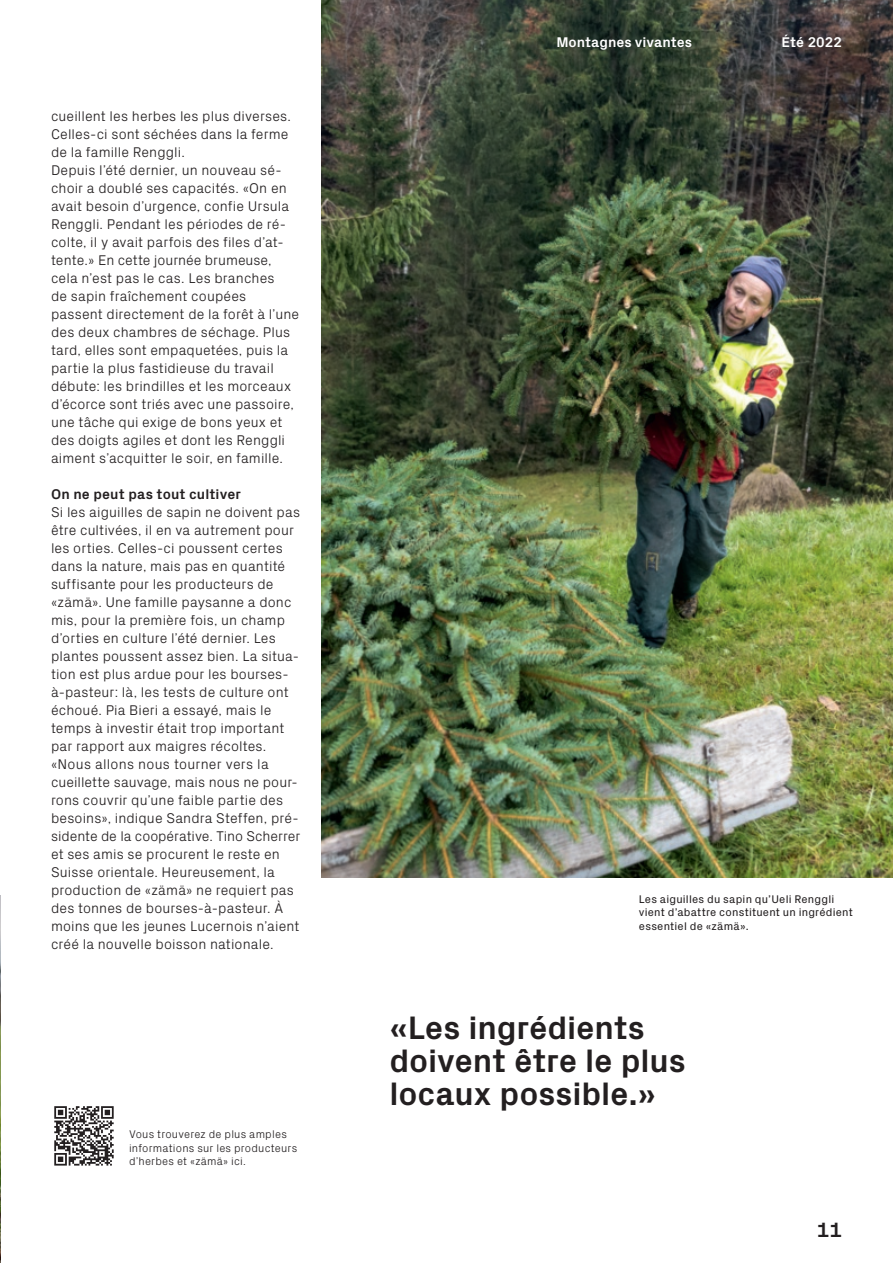
<style>
.page{position:relative;width:893px;height:1263px;background:#fff}
.page>*{position:absolute;margin:0;border:0;box-sizing:border-box;transform-origin:0 0}
.t1{font:700 33px/33px "Px Grotesk";letter-spacing:-.005em;color:#231f20}
.t2{font:700 21px "Px Grotesk";color:#231f20}
.t3{font:300 14.25px/18px "Px Grotesk";letter-spacing:.01em;color:#231f20}
.t4{font:700 14.25px "Px Grotesk";color:#fff}
.t5{font:700 14.25px "Px Grotesk";letter-spacing:.01em;color:#231f20}
.t6{font:11.25px/13.5px "Px Grotesk";letter-spacing:.015em;color:#231f20}
.t7{font:300 11.25px/13.5px "Px Grotesk";letter-spacing:.02em;color:#231f20}
</style>
<div class="page">
<img style="left:0;top:895px;width:1px;height:367px">
<img style="left:322px;top:0;width:571px;height:877px">
<svg style="left:54px;top:1165px;width:58px;height:1px"></svg>
<svg style="left:54px;top:1106px;width:60px;height:59px"></svg>
<p class="t3" style="left:51px;top:106px;width:250px">cueillent les herbes les plus diverses.<br>Celles-ci sont séchées dans la ferme de la famille Renggli.<br>Depuis l’été dernier, un nouveau sé&shy;choir a doublé ses capacités. «On en avait besoin d’urgence, confie Ursula Renggli. Pendant les périodes de ré&shy;colte, il y avait parfois des files d’at&shy;tente.» En cette journée brumeuse, cela n’est pas le cas. Les branches<br>de sapin fraîchement coupées passent directement de la forêt à l’une des deux chambres de séchage. Plus tard, elles sont empaquetées, puis la partie la plus fastidieuse du travail débute: les brindilles et les morceaux d’écorce sont triés avec une passoire, une tâche qui exige de bons yeux et des doigts agiles et dont les Renggli aiment s’acquitter le soir, en famille.</p>
<p class="t5" style="left:51px;top:484px;width:191px">On ne peut pas tout cultiver</p>
<p class="t3" style="left:51px;top:502px;width:251px">Si les aiguilles de sapin ne doivent pas être cultivées, il en va autrement pour les orties. Celles-ci poussent certes dans la nature, mais pas en quantité suffisante pour les producteurs de «zämä». Une famille paysanne a donc mis, pour la première fois, un champ d’orties en culture l’été dernier. Les plantes poussent assez bien. La situa&shy;tion est plus ardue pour les bourses&shy;à-pasteur: là, les tests de culture ont échoué. Pia Bieri a essayé, mais le temps à investir était trop important par rapport aux maigres récoltes. «Nous allons nous tourner vers la cueillette sauvage, mais nous ne pour&shy;rons couvrir qu’une faible partie des besoins», indique Sandra Steffen, pré&shy;sidente de la coopérative. Tino Scherrer et ses amis se procurent le reste en Suisse orientale. Heureusement, la production de «zämä» ne requiert pas des tonnes de bourses-à-pasteur. À moins que les jeunes Lucernois n’aient créé la nouvelle boisson nationale.</p>
<p class="t7" style="left:129px;top:1126px;width:170px">Vous trouverez de plus amples informations sur les producteurs d’herbes et «zämä» ici.</p>
<p class="t4" style="left:556px;top:32px;width:137px">Montagnes vivantes</p>
<p class="t4" style="left:782px;top:32px;width:62px">Été 2022</p>
<p class="t6" style="left:639px;top:891px;width:215px">Les aiguilles du sapin qu’Ueli Renggli vient d’abattre constituent un ingrédient essentiel de «zämä».</p>
<h1 class="t1" style="left:389px;top:1009px;width:298px">«Les ingrédients doivent être le plus locaux possible.»</h1>
<h2 class="t2" style="left:817px;top:1215px;width:27px">11</h2>
</div>
